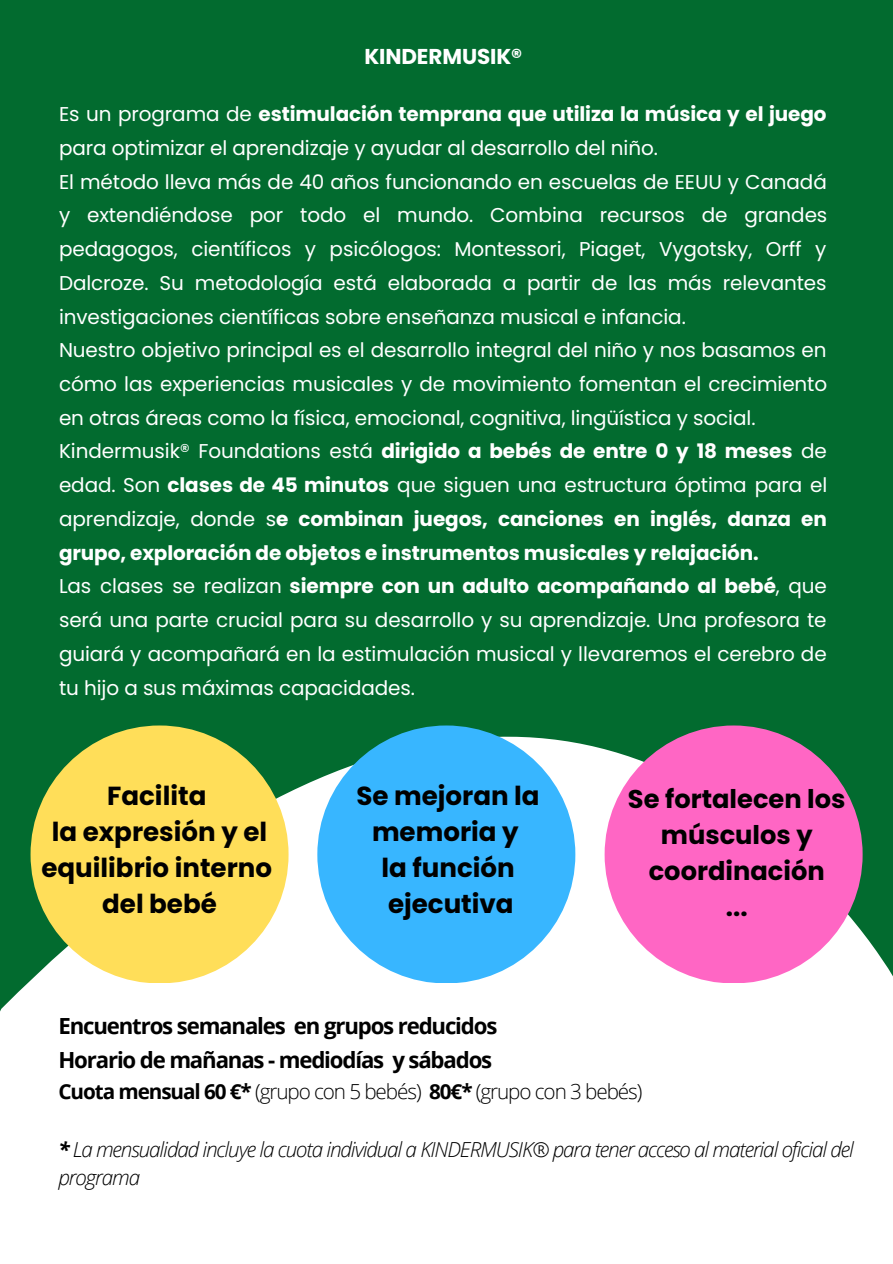
<style>
.page{position:relative;width:893px;height:1264px;background:#fff}
.page>*{position:absolute;margin:0;border:0;box-sizing:border-box;transform-origin:0 0}
.t1{font:700 26.1px/36px "Poppins";color:#000;text-align:center}
.t2{font:700 25.65px/36px "Poppins";color:#000;text-align:center}
.t3{font:700 22.2px/33.8px "Open Sans";letter-spacing:-.05em;color:#000}
.t4{font:700 21.45px "Poppins";letter-spacing:-.005em;color:#fff}
.t5{font:italic 300 20.7px/28px "Open Sans";letter-spacing:-.05em;color:#000}
.t6{font:300 20.7px "Open Sans";letter-spacing:-.05em;color:#000}
.t7{font:19.95px/33.8px "Poppins";letter-spacing:-.005em;color:#fff}
.s1{font-weight:700}
</style>
<div class="page">
<div style="left:0;top:0;width:892px;height:1262px;background:#026b2f"></div>
<svg style="left:0;top:730px;width:892px;height:532px;background:#e4efe9"></svg>
<div style="left:31px;top:725px;width:257px;height:258px;background:#ffde59;border-radius:50%"></div>
<div style="left:317px;top:725px;width:258px;height:258px;background:#38b6ff;border-radius:50%"></div>
<div style="left:604px;top:725px;width:258px;height:258px;background:#ff66c4;border-radius:50%"></div>
<p class="t4" style="left:364px;top:41px;width:159px">KINDERMUSIK®</p>
<p class="t7" style="left:59px;top:97px;width:769px">Es un programa de <span class="s1">estimulación temprana que utiliza la música y el juego </span>para optimizar el aprendizaje y ayudar al desarrollo del niño.<br>El método lleva más de 40 años funcionando en escuelas de EEUU y Canadá y extendiéndose por todo el mundo. Combina recursos de grandes pedagogos, científicos y psicólogos: Montessori, Piaget, Vygotsky, Orff y Dalcroze. Su metodología está elaborada a partir de las más relevantes investigaciones científicas sobre enseñanza musical e infancia.<br>Nuestro objetivo principal es el desarrollo integral del niño y nos basamos en cómo las experiencias musicales y de movimiento fomentan el crecimiento en otras áreas como la física, emocional, cognitiva, lingüística y social.<br>Kindermusik® Foundations está <span class="s1">dirigido a bebés de entre 0 y 18 meses</span> de edad. Son <span class="s1">clases de 45 minutos</span> que siguen una estructura óptima para el aprendizaje, donde s<span class="s1">e combinan juegos, canciones en inglés, danza en grupo, exploración de objetos e instrumentos musicales y relajación.<br></span>Las clases se realizan <span class="s1">siempre con un adulto acompañando al bebé</span>, que será una parte crucial para su desarrollo y su aprendizaje. Una profesora te guiará y acompañará en la estimulación musical y llevaremos el cerebro de tu hijo a sus máximas capacidades.</p>
<h1 class="t1" style="left:41px;top:777px;width:232px">Facilita<br>la expresión y el equilibrio interno del bebé</h1>
<h1 class="t1" style="left:356px;top:777px;width:185px">Se mejoran la memoria y<br>la función ejecutiva</h1>
<p class="t2" style="left:628px;top:781px;width:219px">Se fortalecen los músculos y coordinación<br>...</p>
<p class="t3" style="left:58px;top:1008px;width:440px">Encuentros semanales en grupos reducidos<br>Horario de mañanas - mediodías y sábados</p>
<p class="t6" style="left:58px;top:1077px;width:585px"><span class="s1">Cuota mensual 60 €*</span> (grupo con 5 bebés) <span class="s1">80€*</span> (grupo con 3 bebés)</p>
<p class="t5" style="left:58px;top:1134px;width:797px"><span class="s1">*</span> La mensualidad incluye la cuota individual a KINDERMUSIK® para tener acceso al material oficial del programa</p>
</div>
